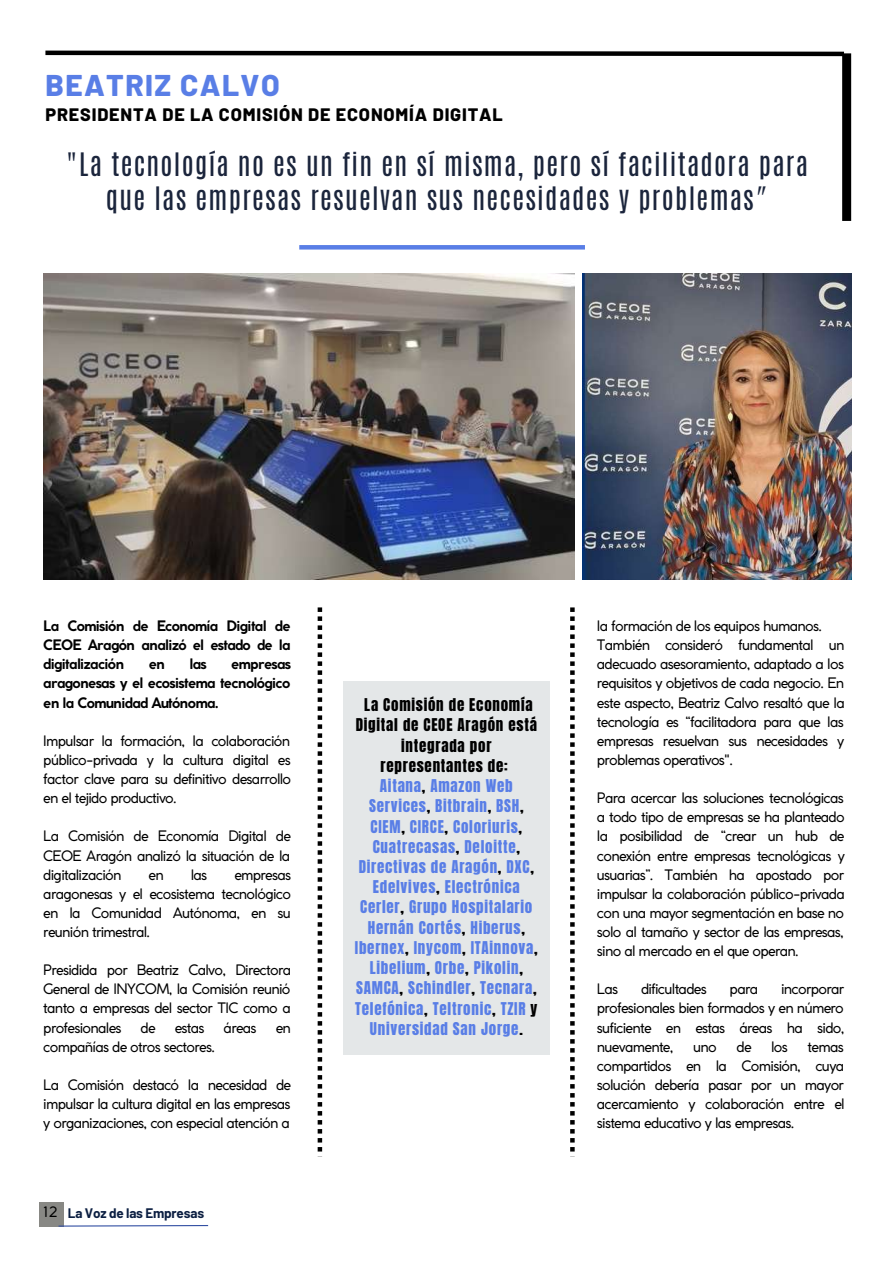
<style>
.page{position:relative;width:893px;height:1264px;background:#fff}
.page>*{position:absolute;margin:0;border:0;box-sizing:border-box;transform-origin:0 0}
.t1{font:800 30px "Barlow";letter-spacing:.045em;color:#597ee6}
.t2{font:27px/33.8px "Antonio";letter-spacing:.045em;color:#1b253c;text-align:center}
.t3{font:800 18px "Barlow";letter-spacing:.045em;color:#000}
.t4{font:15px/20.2px "Anton";letter-spacing:.05em;color:#597ee6;text-align:center}
.t5{font:14.25px/19px "Coco Gothic";letter-spacing:-.055em;color:#000;text-align:justify}
.t6{font:700 14.25px/19px "Coco Gothic";letter-spacing:-.055em;color:#000;text-align:justify}
.t7{font:700 13.5px "Barlow";letter-spacing:-.015em;color:#0c1f42}
.s1{font-family:"CA Generated"}
.s2{font-family:"Coco Gothic";font-weight:400;font-size:14.25px;color:#000}
.s3{color:#000}
</style>
<div class="page">
<img style="left:582px;top:274px;width:269px;height:305px">
<hr style="left:299px;top:245px;width:286px;height:4px;background:#597ee6">
<svg style="left:45px;top:50px;width:799px;height:7px"></svg>
<div style="left:842px;top:53px;width:9px;height:168px;background:#000"></div>
<div style="left:39px;top:1202px;width:24px;height:24px;background:#888884"></div>
<svg style="left:57px;top:1224px;width:152px;height:3px"></svg>
<svg style="left:570px;top:607px;width:4px;height:545px"></svg>
<svg style="left:317px;top:607px;width:5px;height:545px"></svg>
<img style="left:43px;top:274px;width:531px;height:305px">
<div style="left:343px;top:681px;width:206px;height:373px;background:#e4e7e8"></div>
<h1 class="t1" style="left:45px;top:66px;width:236px">BEATRIZ CALVO</h1>
<p class="t3" style="left:45px;top:103px;width:459px">PRESIDENTA DE LA COMISIÓN DE ECONOMÍA DIGITAL</p>
<h2 class="t2" style="left:66px;top:148px;width:743px">"La tecnología no es un fin en sí misma, pero sí facilitadora para que las empresas resuelvan sus necesidades y problemas<span class="s1">"</span></h2>
<p class="t6" style="left:43px;top:617px;width:249px">La Comisión de Economía Digital de CEOE Aragón analizó el estado de la digitalización</p>
<p class="t6" style="left:149px;top:656px;width:18px">en</p>
<p class="t6" style="left:189px;top:656px;width:19px">las</p>
<p class="t6" style="left:43px;top:656px;width:249px;text-indent:188px">empresas aragonesas y el ecosistema tecnológico en la Comunidad Autónoma.</p>
<p class="t5" style="left:43px;top:732px;width:249px">Impulsar la formación, la colaboración público-privada y la cultura digital es factor clave para su definitivo desarrollo en el tejido productivo.</p>
<p class="t5" style="left:43px;top:828px;width:249px">La Comisión de Economía Digital de CEOE Aragón analizó la situación de la digitalización</p>
<p class="t5" style="left:148px;top:866px;width:17px">en</p>
<p class="t5" style="left:191px;top:866px;width:18px">las</p>
<p class="t5" style="left:43px;top:866px;width:249px;text-indent:191px">empresas aragonesas y el ecosistema tecnológico en la Comunidad Autónoma, en su reunión trimestral.</p>
<p class="t5" style="left:43px;top:961px;width:249px">Presidida por Beatriz Calvo, Directora General de INYCOM, la Comisión reunió tanto a empresas del sector TIC como a profesionales</p>
<p class="t5" style="left:141px;top:1019px;width:17px">de</p>
<p class="t5" style="left:175px;top:1019px;width:31px">estas</p>
<p class="t5" style="left:224px;top:1019px;width:35px">áreas</p>
<p class="t5" style="left:276px;top:1019px;width:17px">en</p>
<p class="t5" style="left:43px;top:1038px;width:173px">compañías de otros sectores.</p>
<p class="t5" style="left:43px;top:1076px;width:249px">La Comisión destacó la necesidad de impulsar la cultura digital en las empresas y organizaciones, con especial atención a</p>
<p class="t7" style="left:43px;top:1204px;width:162px"><span class="s2">12</span> La Voz de las Empresas</p>
<p class="t4" style="left:355px;top:695px;width:184px"><span class="s3">La Comisión de Economía<br>Digital de CEOE Aragón está integrada por representantes de:<br></span>Aitana<span class="s3">,</span> Amazon Web<br>Services<span class="s3">,</span> Bitbrain<span class="s3">,</span> BSH<span class="s3">,<br></span>CIEM<span class="s3">,</span> CIRCE<span class="s3">,</span> Coloriuris<span class="s3">,<br></span>Cuatrecasas<span class="s3">,</span> Deloitte<span class="s3">,<br></span>Directivas de Aragón<span class="s3">,</span> DXC<span class="s3">,<br></span>Edelvives<span class="s3">,</span> Electrónica<br>Cerler<span class="s3">,</span> Grupo Hospitalario<br>Hernán Cortés<span class="s3">,</span> Hiberus<span class="s3">,<br></span>Ibernex<span class="s3">,</span> Inycom<span class="s3">,</span> ITAinnova<span class="s3">,<br></span>Libelium<span class="s3">,</span> Orbe<span class="s3">,</span> Pikolin<span class="s3">,<br></span>SAMCA<span class="s3">,</span> Schindler<span class="s3">,</span> Tecnara<span class="s3">,<br></span>Telefónica<span class="s3">,</span> Teltronic<span class="s3">,</span> TZIR <span class="s3">y<br></span>Universidad San Jorge<span class="s3">.</span></p>
<p class="t5" style="left:597px;top:617px;width:249px;text-align:left">la formación de los equipos humanos.<br>También consideró fundamental un adecuado asesoramiento, adaptado a los requisitos y objetivos de cada negocio. En este aspecto, Beatriz Calvo resaltó que la tecnología es “facilitadora para que las empresas resuelvan sus necesidades y problemas operativos".</p>
<p class="t5" style="left:597px;top:789px;width:249px">Para acercar las soluciones tecnológicas a todo tipo de empresas se ha planteado la posibilidad de “crear un hub de conexión entre empresas tecnológicas y usuarias”. También ha apostado por impulsar la colaboración público-privada con una mayor segmentación en base no solo al tamaño y sector de las empresas, sino al mercado en el que operan.</p>
<p class="t5" style="left:597px;top:980px;width:23px">Las</p>
<p class="t5" style="left:641px;top:980px;width:67px">dificultades</p>
<p class="t5" style="left:729px;top:980px;width:30px">para</p>
<p class="t5" style="left:597px;top:980px;width:249px;text-indent:184px">incorporar profesionales bien formados y en número suficiente en estas áreas ha sido, nuevamente,</p>
<p class="t5" style="left:693px;top:1038px;width:25px">uno</p>
<p class="t5" style="left:736px;top:1038px;width:17px">de</p>
<p class="t5" style="left:771px;top:1038px;width:18px">los</p>
<p class="t5" style="left:597px;top:1038px;width:249px;text-indent:211px">temas compartidos en la Comisión, cuya solución debería pasar por un mayor acercamiento y colaboración entre el sistema educativo y las empresas.</p>
</div>
